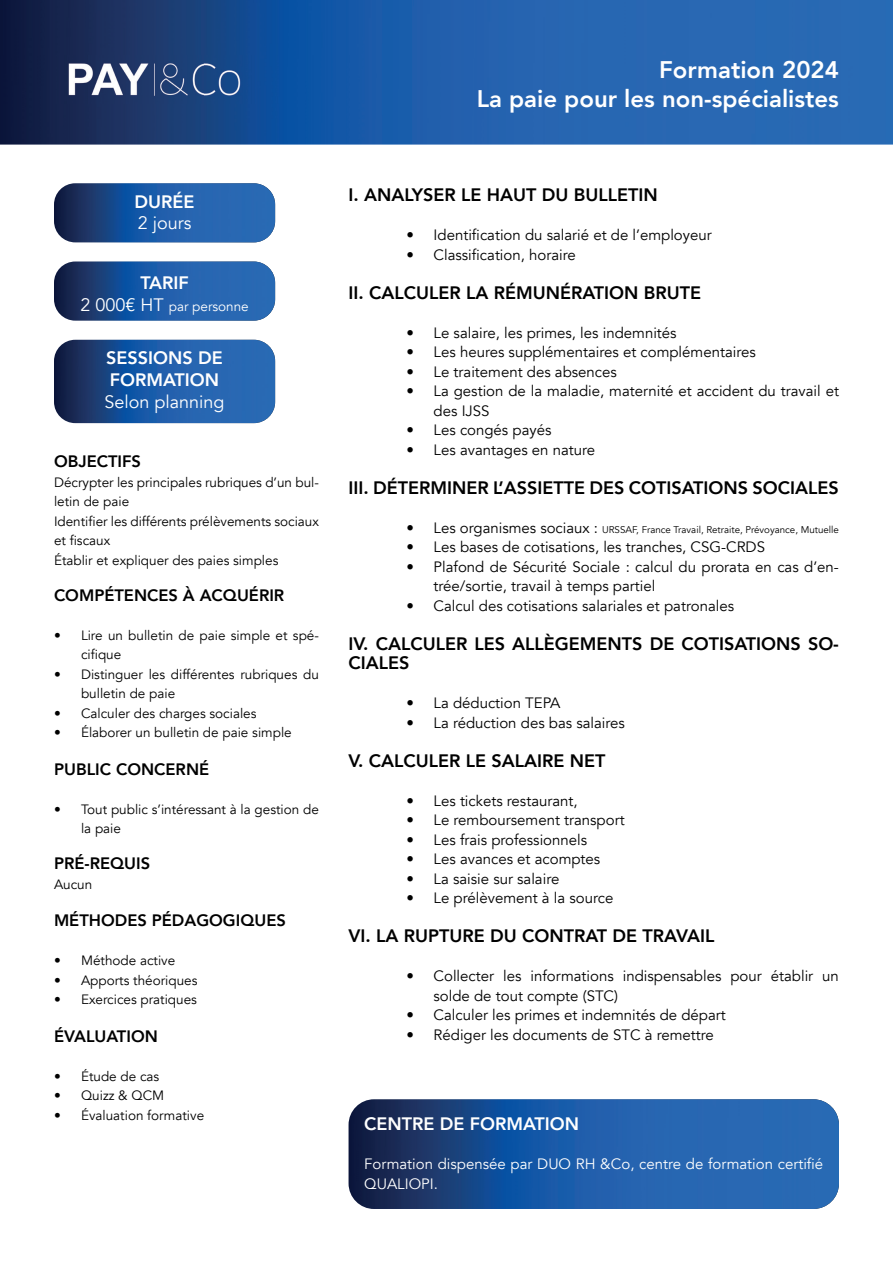
<style>
.page{position:relative;width:893px;height:1263px;background:#fff}
.page>*{position:absolute;margin:0;border:0;box-sizing:border-box;transform-origin:0 0}
.t1{font:800 24px/28.8px "Avenir";color:#fff;text-align:right}
.t2{font:800 18px/19.5px "Avenir";color:#000}
.t3{font:800 18px/21.6px "Avenir";color:#fff}
.t4{font:18px "Avenir";color:#fff}
.t5{font:800 16.5px "Avenir";color:#000}
.t6{font:15px/19.5px "Avenir";color:#000}
.t7{font:15px/19.5px "Avenir";color:#fff}
.t8{font:13.5px/19.5px "Avenir";color:#000}
.t9{font:13.5px "Avenir";color:#fff}
.t10{font:9.75px "Avenir";color:#000}
.s1{font-size:18px}
.s2{font-size:15px}
</style>
<div class="page">
<img style="left:349px;top:1099px;width:490px;height:110px">
<img style="left:0;top:0;width:893px;height:145px">
<img style="left:54px;top:56px;width:201px;height:47px">
<img style="left:54px;top:183px;width:221px;height:59px">
<img style="left:54px;top:261px;width:221px;height:60px">
<img style="left:54px;top:340px;width:221px;height:83px">
<h1 class="t1" style="left:477px;top:55px;width:364px">Formation 2024<br>La paie pour les non-spécialistes</h1>
<p class="t3" style="left:135px;top:191px;width:61px">DURÉE</p>
<p class="t4" style="left:138px;top:213px;width:55px">2 jours</p>
<p class="t3" style="left:140px;top:272px;width:50px">TARIF</p>
<p class="t9" style="left:80px;top:298px;width:170px"><span class="s1">2 000€ HT</span> par personne</p>
<p class="t3" style="left:106px;top:347px;width:118px">SESSIONS DE<br>FORMATION</p>
<p class="t4" style="left:105px;top:391px;width:122px">Selon planning</p>
<p class="t5" style="left:54px;top:449px;width:89px">OBJECTIFS</p>
<p class="t8" style="left:54px;top:473px;width:266px">Décrypter les principales rubriques d’un bul&shy;letin de paie<br>Identifier les différents prélèvements sociaux et fiscaux<br>Établir et expliquer des paies simples</p>
<p class="t5" style="left:54px;top:582px;width:232px">COMPÉTENCES À ACQUÉRIR</p>
<p class="t8" style="left:81px;top:626px;width:239px;text-indent:-27px">• Lire un bulletin de paie simple et spé&shy;cifique</p>
<p class="t8" style="left:81px;top:665px;width:239px;text-indent:-27px">• Distinguer les différentes rubriques du bulletin de paie</p>
<p class="t8" style="left:54px;top:704px;width:204px">• Calculer des charges sociales</p>
<p class="t8" style="left:54px;top:723px;width:239px">• Élaborer un bulletin de paie simple</p>
<p class="t5" style="left:54px;top:756px;width:157px">PUBLIC CONCERNÉ</p>
<p class="t8" style="left:81px;top:800px;width:239px;text-indent:-27px">• Tout public s’intéressant à la gestion de la paie</p>
<p class="t5" style="left:54px;top:851px;width:98px">PRÉ-REQUIS</p>
<p class="t8" style="left:54px;top:875px;width:40px">Aucun</p>
<p class="t5" style="left:54px;top:908px;width:233px">MÉTHODES PÉDAGOGIQUES</p>
<p class="t8" style="left:54px;top:951px;width:123px">• Méthode active</p>
<p class="t8" style="left:54px;top:971px;width:145px">• Apports théoriques</p>
<p class="t8" style="left:54px;top:990px;width:144px">• Exercices pratiques</p>
<p class="t5" style="left:54px;top:1023px;width:105px">ÉVALUATION</p>
<p class="t8" style="left:54px;top:1067px;width:107px">• Étude de cas</p>
<p class="t8" style="left:54px;top:1086px;width:112px">• Quizz &amp; QCM</p>
<p class="t8" style="left:54px;top:1106px;width:152px">• Évaluation formative</p>
<p class="t2" style="left:349px;top:185px;width:311px">I. ANALYSER LE HAUT DU BULLETIN</p>
<p class="t6" style="left:407px;top:226px;width:307px">• Identification du salarié et de l’employeur</p>
<p class="t6" style="left:407px;top:245px;width:171px">• Classification, horaire</p>
<p class="t2" style="left:349px;top:283px;width:354px">II. CALCULER LA RÉMUNÉRATION BRUTE</p>
<p class="t6" style="left:407px;top:323px;width:272px">• Le salaire, les primes, les indemnités</p>
<p class="t6" style="left:407px;top:343px;width:351px">• Les heures supplémentaires et complémentaires</p>
<p class="t6" style="left:407px;top:362px;width:212px">• Le traitement des absences</p>
<p class="t6" style="left:434px;top:382px;width:407px;text-indent:-27px">• La gestion de la maladie, maternité et accident du travail et des IJSS</p>
<p class="t6" style="left:407px;top:421px;width:146px">• Les congés payés</p>
<p class="t6" style="left:407px;top:440px;width:190px">• Les avantages en nature</p>
<p class="t2" style="left:349px;top:478px;width:492px">III. DÉTERMINER L’ASSIETTE DES COTISATIONS SOCIALES</p>
<p class="t10" style="left:407px;top:524px;width:434px"><span class="s2">• Les organismes sociaux :</span> URSSAF, France Travail, Retraite, Prévoyance, Mutuelle</p>
<p class="t6" style="left:407px;top:538px;width:360px">• Les bases de cotisations, les tranches, CSG-CRDS</p>
<p class="t6" style="left:434px;top:557px;width:407px;text-indent:-27px">• Plafond de Sécurité Sociale : calcul du prorata en cas d’en&shy;trée/sortie, travail à temps partiel</p>
<p class="t6" style="left:407px;top:596px;width:329px">• Calcul des cotisations salariales et patronales</p>
<p class="t2" style="left:349px;top:634px;width:492px">IV. CALCULER LES ALLÈGEMENTS DE COTISATIONS SO-<br>CIALES</p>
<p class="t6" style="left:407px;top:694px;width:155px">• La déduction TEPA</p>
<p class="t6" style="left:407px;top:713px;width:220px">• La réduction des bas salaires</p>
<p class="t2" style="left:349px;top:751px;width:259px">V. CALCULER LE SALAIRE NET</p>
<p class="t6" style="left:407px;top:791px;width:173px">• Les tickets restaurant,</p>
<p class="t6" style="left:407px;top:811px;width:220px">• Le remboursement transport</p>
<p class="t6" style="left:407px;top:830px;width:182px">• Les frais professionnels</p>
<p class="t6" style="left:407px;top:850px;width:195px">• Les avances et acomptes</p>
<p class="t6" style="left:407px;top:869px;width:154px">• La saisie sur salaire</p>
<p class="t6" style="left:407px;top:889px;width:208px">• Le prélèvement à la source</p>
<p class="t2" style="left:349px;top:926px;width:367px">VI. LA RUPTURE DU CONTRAT DE TRAVAIL</p>
<p class="t6" style="left:434px;top:967px;width:407px;text-indent:-27px">• Collecter les informations indispensables pour établir un solde de tout compte (STC)</p>
<p class="t6" style="left:407px;top:1006px;width:321px">• Calculer les primes et indemnités de départ</p>
<p class="t6" style="left:407px;top:1025px;width:309px">• Rédiger les documents de STC à remettre</p>
<p class="t3" style="left:364px;top:1113px;width:216px">CENTRE DE FORMATION</p>
<p class="t7" style="left:364px;top:1155px;width:461px">Formation dispensée par DUO RH &amp;Co, centre de formation certifié<br>QUALIOPI.</p>
</div>
